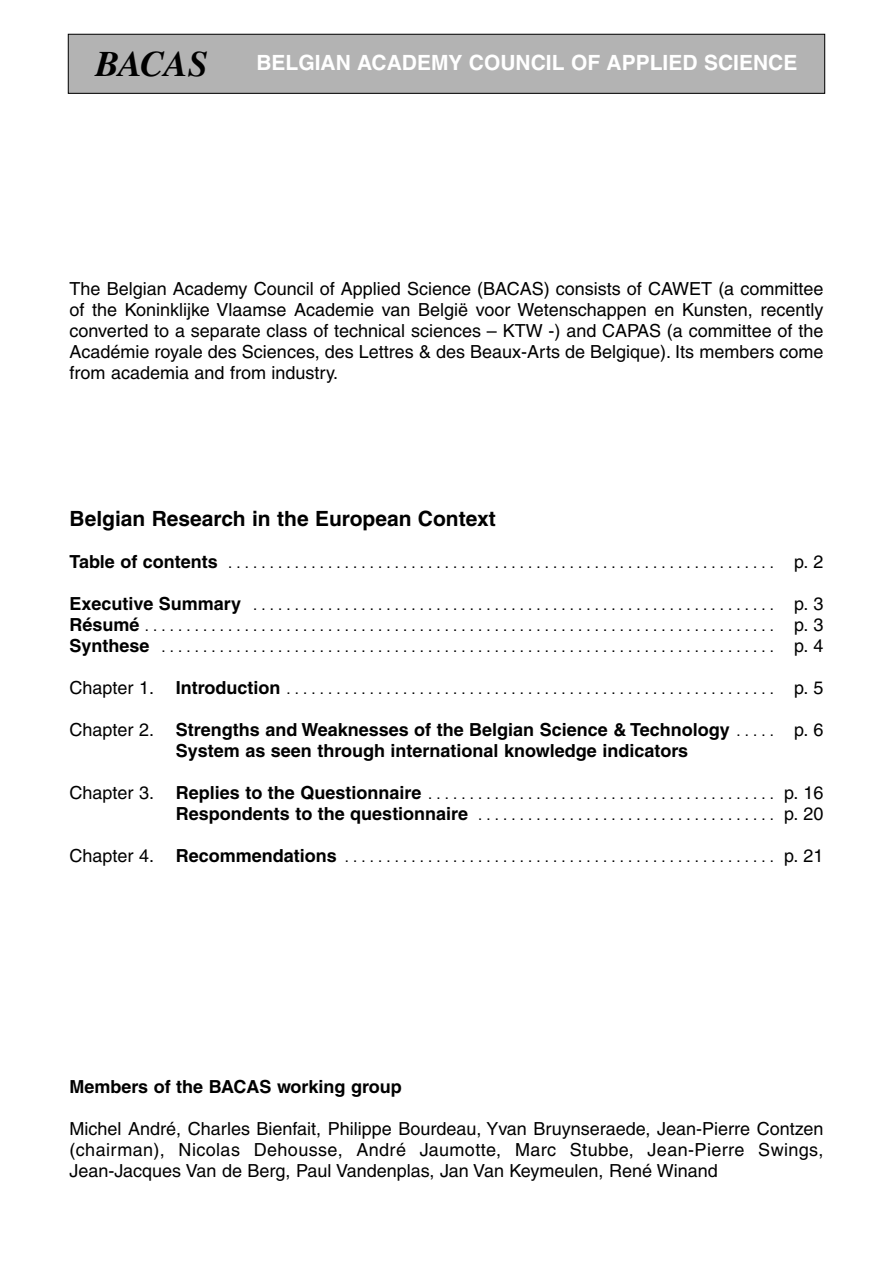
<style>
.page{position:relative;width:893px;height:1263px;background:#fff}
.page>*{position:absolute;margin:0;border:0;box-sizing:border-box;transform-origin:0 0}
.t1{font:italic 700 36px "Times";letter-spacing:-.01em;color:#000}
.t2{font:700 21px "Helvetica";color:#fff}
.t3{font:700 21px "Helvetica";color:#000}
.t4{font:18px/21px "Helvetica";color:#000;text-align:justify}
.t5{font:700 18px/21px "Helvetica";color:#000}
.t6{font:15px/21px "Helvetica";color:#000;text-align:justify}
.s1{font-weight:700;font-size:18px}
.s2{font-size:18px}
.s3{font-weight:400}
.s4{font-weight:400;font-size:15px}
</style>
<div class="page">
<div style="left:68px;top:34px;width:757px;height:59px;background:#b3b3b3"></div>
<div style="left:68px;top:34px;width:757px;height:60px;border:1px solid #000"></div>
<h1 class="t1" style="left:95px;top:51px;width:114px">BACAS</h1>
<h2 class="t2" style="left:256px;top:55px;width:543px">BELGIAN ACADEMY COUNCIL OF APPLIED SCIENCE</h2>
<p class="t4" style="left:70px;top:280px;width:755px">The Belgian Academy Council of Applied Science (BACAS) consists of CAWET (a committee of the Koninklijke Vlaamse Academie van België voor Wetenschappen en Kunsten, recently converted to a separate class of technical sciences – KTW -) and CAPAS (a committee of the Académie royale des Sciences, des Lettres &amp; des Beaux-Arts de Belgique). Its members come from academia and from industry.</p>
<h2 class="t3" style="left:70px;top:511px;width:428px">Belgian Research in the European Context</h2>
<p class="t6" style="left:70px;top:554px;width:755px"><span class="s1">Table of contents</span> . . . . . . . . . . . . . . . . . . . . . . . . . . . . . . . . . . . . . . . . . . . . . . . . . . . . . . . . . . . . . . . . . . <span class="s2">p. 2</span></p>
<p class="t6" style="left:70px;top:596px;width:755px"><span class="s1">Executive Summary</span> . . . . . . . . . . . . . . . . . . . . . . . . . . . . . . . . . . . . . . . . . . . . . . . . . . . . . . . . . . . . . . . <span class="s2">p. 3<br></span><span class="s1">Résumé</span> . . . . . . . . . . . . . . . . . . . . . . . . . . . . . . . . . . . . . . . . . . . . . . . . . . . . . . . . . . . . . . . . . . . . . . . . . . . . <span class="s2">p. 3<br></span><span class="s1">Synthese</span> . . . . . . . . . . . . . . . . . . . . . . . . . . . . . . . . . . . . . . . . . . . . . . . . . . . . . . . . . . . . . . . . . . . . . . . . . . <span class="s2">p. 4</span></p>
<p class="t6" style="left:70px;top:680px;width:755px"><span class="s2">Chapter 1.</span> <span class="s1">Introduction</span> . . . . . . . . . . . . . . . . . . . . . . . . . . . . . . . . . . . . . . . . . . . . . . . . . . . . . . . . . . . <span class="s2">p. 5</span></p>
<p class="t5" style="left:176px;top:721px;width:649px;text-indent:-106px"><span class="s3">Chapter 2.</span> Strengths and Weaknesses of the Belgian Science &amp; Technology <span class="s4">. . . . .</span> <span class="s3">p. 6<br></span>System as seen through international knowledge indicators</p>
<p class="t6" style="left:70px;top:785px;width:755px;text-align:right"><span class="s2">Chapter 3.</span> <span class="s1">Replies to the Questionnaire</span> . . . . . . . . . . . . . . . . . . . . . . . . . . . . . . . . . . . . . . . . . . <span class="s2">p. 16<br></span><span class="s1">Respondents to the questionnaire</span> . . . . . . . . . . . . . . . . . . . . . . . . . . . . . . . . . . . . <span class="s2">p. 20</span></p>
<p class="t6" style="left:70px;top:848px;width:755px"><span class="s2">Chapter 4.</span> <span class="s1">Recommendations</span> . . . . . . . . . . . . . . . . . . . . . . . . . . . . . . . . . . . . . . . . . . . . . . . . . . . . <span class="s2">p. 21</span></p>
<p class="t5" style="left:70px;top:1078px;width:334px">Members of the BACAS working group</p>
<p class="t4" style="left:70px;top:1120px;width:755px">Michel André, Charles Bienfait, Philippe Bourdeau, Yvan Bruynseraede, Jean-Pierre Contzen (chairman), Nicolas Dehousse, André Jaumotte, Marc Stubbe, Jean-Pierre Swings, Jean-Jacques Van de Berg, Paul Vandenplas, Jan Van Keymeulen, René Winand</p>
</div>
